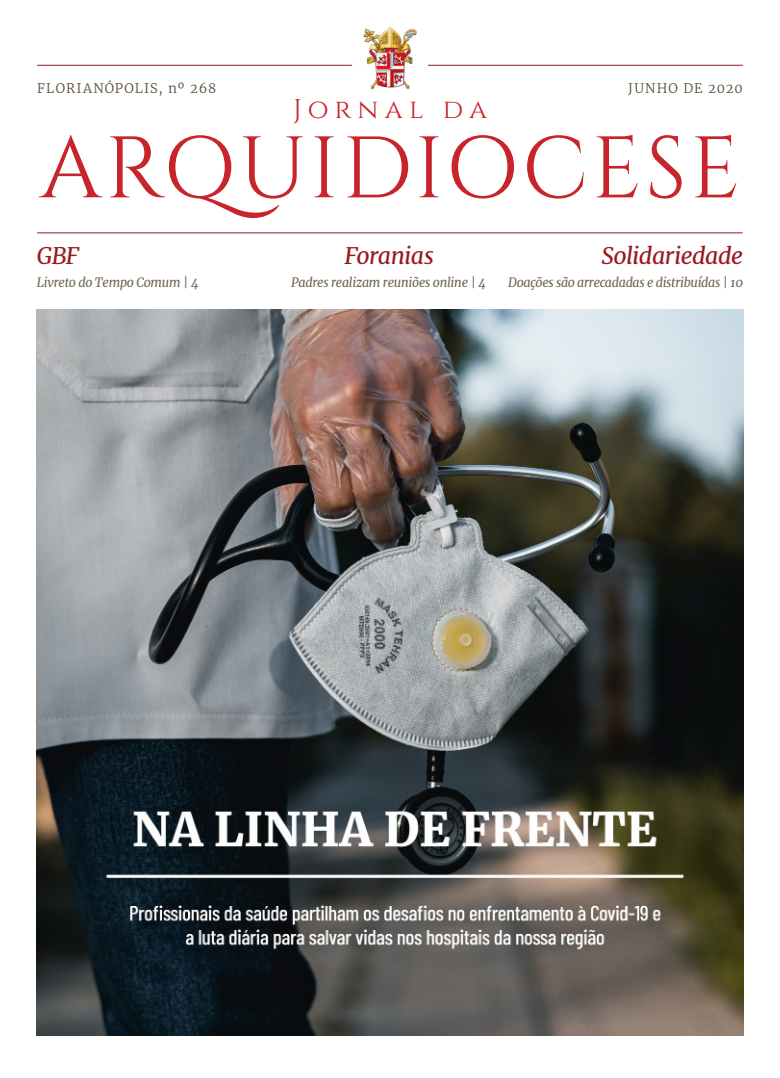
<style>
.page{position:relative;width:780px;height:1078px;background:#fff}
.page>*{position:absolute;margin:0;border:0;box-sizing:border-box;transform-origin:0 0}
.t1{font:87px "Cinzel";letter-spacing:.04em;color:#c8242b}
.t2{font:27px "Cinzel";letter-spacing:.225em;color:#c8242b}
.Destaque_capa_-_títu{font:italic 23px "Merriweather";letter-spacing:-.025em;color:#981a1e}
.Destaque_capa_-_lead{font:italic 13px "Merriweather";letter-spacing:-.02em;color:#726654;scale:.95 1}
.t3{font:300 13px "Merriweather";letter-spacing:.075em;color:#564a36}
</style>
<div class="page">
<img style="left:363px;top:27px;width:54px;height:63px">
<hr style="left:37px;top:65px;width:315px;height:1px;background:#981a1e">
<hr style="left:428px;top:65px;width:314px;height:1px;background:#981a1e">
<hr style="left:37px;top:232px;width:705px;height:1px;background:#981a1e">
<img style="left:37px;top:309px;width:706px;height:725px">
<p class="t3" style="left:37px;top:79px;width:181px">FLORIANÓPOLIS, nº 268</p>
<p class="t3" style="left:628px;top:79px;width:116px">JUNHO DE 2020</p>
<h2 class="t2" style="left:293px;top:93px;width:195px">Jornal da</h2>
<h1 class="t1" style="left:40px;top:118px;width:702px">ARQUIDIOCESE</h1>
<p class="Destaque_capa_-_títu" style="left:344px;top:239px;width:91px">Foranias</p>
<p class="Destaque_capa_-_títu" style="left:37px;top:239px;width:44px">GBF</p>
<p class="Destaque_capa_-_lead" style="left:37px;top:273px;width:172px">Livreto do Tempo Comum | 4</p>
<p class="Destaque_capa_-_lead" style="left:291px;top:273px;width:207px">Padres realizam reuniões online | 4</p>
<p class="Destaque_capa_-_títu" style="left:601px;top:240px;width:143px">Solidariedade</p>
<p class="Destaque_capa_-_lead" style="left:508px;top:273px;width:249px">Doações são arrecadadas e distribuídas | 10</p>
</div>
